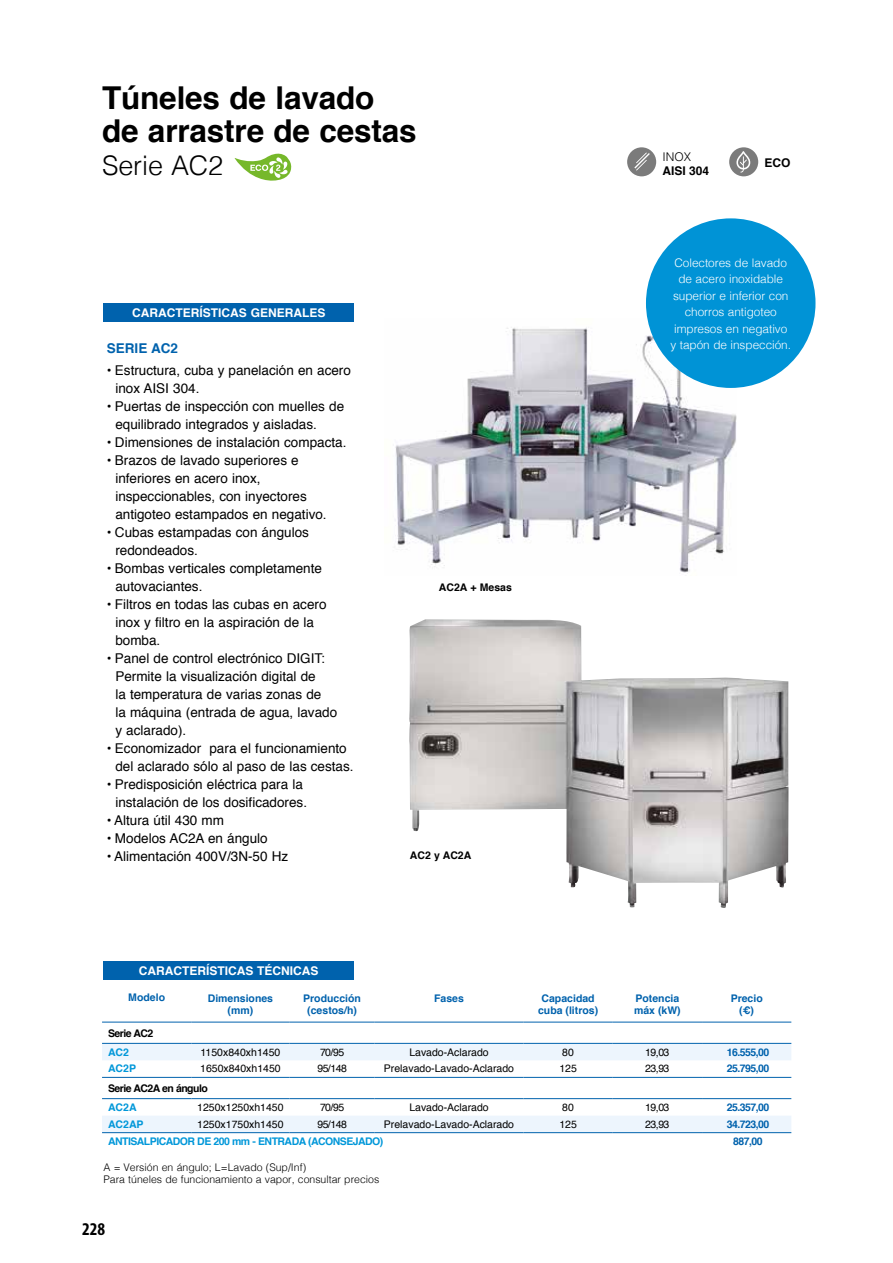
<style>
.page{position:relative;width:893px;height:1263px;background:#fff}
.page>*{position:absolute;margin:0;border:0;box-sizing:border-box;transform-origin:0 0}
.t1{font:700 31.5px/33px "Helvetica";letter-spacing:-.005em;color:#000}
.t2{font:300 27px "Helvetica";letter-spacing:-.005em;color:#000}
.t3{font:700 condensed 18px "Myriad Pro";color:#000}
.t4{font:13.5px/18px "Helvetica";color:#000}
.t5{font:700 13.5px "Helvetica";color:#0062ad}
.t6{font:700 12px "Helvetica";color:#fff}
.t7{font:700 12px "Helvetica";color:#000}
.t8{font:300 12px "Helvetica";color:#000}
.t9{font:300 11.85px/16.5px "Helvetica";letter-spacing:-.005em;color:#fff;text-align:center}
.t10{font:10.5px "Helvetica";color:#000}
.t11{font:700 10.5px/12px "Helvetica";color:#0062ad;text-align:center}
.t12{font:300 10.5px/12px "Helvetica";color:#000}
.t13{font:700 10.5px "Helvetica";letter-spacing:-.05em;color:#0097d9}
.t14{font:700 10.5px "Helvetica";letter-spacing:-.05em;color:#000}
.t15{font:700 10.5px "Helvetica";color:#000}
</style>
<div class="page">
<div style="left:103px;top:303px;width:251px;height:19px;background:#0062ad"></div>
<div style="left:104px;top:961px;width:250px;height:19px;background:#0062ad"></div>
<svg style="left:102px;top:1044px;width:689px;height:88px"></svg>
<hr style="left:102px;top:1022px;width:89px;height:1px;background:#0062ad">
<hr style="left:191px;top:1022px;width:99px;height:1px;background:#0062ad">
<hr style="left:290px;top:1022px;width:85px;height:1px;background:#0062ad">
<hr style="left:375px;top:1022px;width:148px;height:1px;background:#0062ad">
<hr style="left:523px;top:1022px;width:90px;height:1px;background:#0062ad">
<hr style="left:613px;top:1022px;width:89px;height:1px;background:#0062ad">
<hr style="left:702px;top:1022px;width:89px;height:1px;background:#0062ad">
<hr style="left:102px;top:1043px;width:89px;height:1px;background:#0062ad">
<hr style="left:191px;top:1043px;width:99px;height:1px;background:#0062ad">
<hr style="left:290px;top:1043px;width:85px;height:1px;background:#0062ad">
<hr style="left:375px;top:1043px;width:148px;height:1px;background:#0062ad">
<hr style="left:523px;top:1043px;width:90px;height:1px;background:#0062ad">
<hr style="left:613px;top:1043px;width:89px;height:1px;background:#0062ad">
<hr style="left:702px;top:1043px;width:89px;height:1px;background:#0062ad">
<hr style="left:102px;top:1077px;width:89px;height:1px;background:#0062ad">
<hr style="left:191px;top:1077px;width:99px;height:1px;background:#0062ad">
<hr style="left:290px;top:1077px;width:85px;height:1px;background:#0062ad">
<hr style="left:375px;top:1077px;width:148px;height:1px;background:#0062ad">
<hr style="left:523px;top:1077px;width:90px;height:1px;background:#0062ad">
<hr style="left:613px;top:1077px;width:89px;height:1px;background:#0062ad">
<hr style="left:702px;top:1077px;width:89px;height:1px;background:#0062ad">
<hr style="left:102px;top:1098px;width:89px;height:1px;background:#0062ad">
<hr style="left:191px;top:1098px;width:99px;height:1px;background:#0062ad">
<hr style="left:290px;top:1098px;width:85px;height:1px;background:#0062ad">
<hr style="left:375px;top:1098px;width:148px;height:1px;background:#0062ad">
<hr style="left:523px;top:1098px;width:90px;height:1px;background:#0062ad">
<hr style="left:613px;top:1098px;width:89px;height:1px;background:#0062ad">
<hr style="left:702px;top:1098px;width:89px;height:1px;background:#0062ad">
<hr style="left:102px;top:1132px;width:89px;height:1px;background:#0062ad">
<hr style="left:191px;top:1132px;width:99px;height:1px;background:#0062ad">
<hr style="left:290px;top:1132px;width:85px;height:1px;background:#0062ad">
<hr style="left:375px;top:1132px;width:148px;height:1px;background:#0062ad">
<hr style="left:523px;top:1132px;width:90px;height:1px;background:#0062ad">
<hr style="left:613px;top:1132px;width:89px;height:1px;background:#0062ad">
<hr style="left:702px;top:1132px;width:89px;height:1px;background:#0062ad">
<svg style="left:627px;top:147px;width:29px;height:29px"></svg>
<svg style="left:634px;top:152px;width:16px;height:19px"></svg>
<svg style="left:729px;top:147px;width:29px;height:29px"></svg>
<svg style="left:736px;top:151px;width:14px;height:22px"></svg>
<svg style="left:235px;top:153px;width:57px;height:28px"></svg>
<img style="left:395px;top:319px;width:341px;height:254px">
<img style="left:409px;top:619px;width:379px;height:289px">
<div style="left:646px;top:218px;width:169px;height:170px;background:#0093d6;border-radius:50%"></div>
<h1 class="t1" style="left:102px;top:82px;width:316px">Túneles de lavado de arrastre de cestas</h1>
<h2 class="t2" style="left:102px;top:142px;width:123px">Serie AC2</h2>
<p class="t6" style="left:132px;top:303px;width:195px">CARACTERÍSTICAS GENERALES</p>
<p class="t5" style="left:107px;top:337px;width:73px">SERIE AC2</p>
<p class="t4" style="left:115px;top:361px;width:237px;text-indent:-9px">• Estructura, cuba y panelación en acero inox AISI 304.</p>
<p class="t4" style="left:115px;top:397px;width:230px;text-indent:-9px">• Puertas de inspección con muelles de equilibrado integrados y aisladas.</p>
<p class="t4" style="left:107px;top:433px;width:241px">• Dimensiones de instalación compacta.</p>
<p class="t4" style="left:115px;top:451px;width:213px;text-indent:-9px">• Brazos de lavado superiores e inferiores en acero inox, inspeccionables, con inyectores antigoteo estampados en negativo.</p>
<p class="t4" style="left:115px;top:523px;width:195px;text-indent:-9px">• Cubas estampadas con ángulos redondeados.</p>
<p class="t4" style="left:115px;top:559px;width:208px;text-indent:-9px">• Bombas verticales completamente autovaciantes.</p>
<p class="t4" style="left:115px;top:595px;width:213px;text-indent:-9px">• Filtros en todas las cubas en acero inox y filtro en la aspiración de la bomba.</p>
<p class="t4" style="left:115px;top:649px;width:223px;text-indent:-9px">• Panel de control electrónico DIGIT:<br>Permite la visualización digital de<br>la temperatura de varias zonas de<br>la máquina (entrada de agua, lavado y aclarado).</p>
<p class="t4" style="left:115px;top:739px;width:240px;text-indent:-9px">• Economizador para el funcionamiento del aclarado sólo al paso de las cestas.</p>
<p class="t4" style="left:115px;top:775px;width:193px;text-indent:-9px">• Predisposición eléctrica para la instalación de los dosificadores.</p>
<p class="t4" style="left:107px;top:811px;width:119px">• Altura útil 430 mm</p>
<p class="t4" style="left:107px;top:829px;width:162px">• Modelos AC2A en ángulo</p>
<p class="t4" style="left:107px;top:847px;width:183px">• Alimentación 400V/3N-50 Hz</p>
<p class="t15" style="left:439px;top:579px;width:74px">AC2A + Mesas</p>
<p class="t14" style="left:410px;top:847px;width:63px">AC2 y AC2A</p>
<p class="t8" style="left:662px;top:146px;width:30px">INOX</p>
<p class="t7" style="left:662px;top:161px;width:48px">AISI 304</p>
<p class="t7" style="left:764px;top:153px;width:28px">ECO</p>
<p class="t9" style="left:670px;top:253px;width:122px">Colectores de lavado de acero inoxidable superior e inferior con chorros antigoteo impresos en negativo y tapón de inspección.</p>
<p class="t6" style="left:139px;top:961px;width:181px">CARACTERÍSTICAS TÉCNICAS</p>
<p class="t11" style="left:128px;top:991px;width:38px">Modelo</p>
<p class="t11" style="left:208px;top:993px;width:67px">Dimensiones (mm)</p>
<p class="t11" style="left:303px;top:993px;width:59px">Producción (cestos/h)</p>
<p class="t11" style="left:434px;top:993px;width:31px">Fases</p>
<p class="t11" style="left:538px;top:993px;width:62px">Capacidad cuba (litros)</p>
<p class="t11" style="left:634px;top:993px;width:48px;text-align:left">Potencia máx (kW)</p>
<p class="t11" style="left:731px;top:993px;width:34px">Precio (€)</p>
<p class="t14" style="left:108px;top:1024px;width:47px">Serie AC2</p>
<p class="t13" style="left:108px;top:1044px;width:22px">AC2</p>
<p class="t10" style="left:201px;top:1044px;width:81px">1150x840xh1450</p>
<p class="t10" style="left:320px;top:1044px;width:26px">70/95</p>
<p class="t10" style="left:409px;top:1044px;width:81px">Lavado-Aclarado</p>
<p class="t10" style="left:562px;top:1044px;width:13px">80</p>
<p class="t10" style="left:645px;top:1044px;width:26px">19,03</p>
<p class="t11" style="left:727px;top:1046px;width:44px">16.555,00</p>
<p class="t13" style="left:108px;top:1060px;width:30px">AC2P</p>
<p class="t10" style="left:200px;top:1061px;width:82px">1650x840xh1450</p>
<p class="t10" style="left:317px;top:1061px;width:31px">95/148</p>
<p class="t10" style="left:384px;top:1061px;width:132px">Prelavado-Lavado-Aclarado</p>
<p class="t10" style="left:559px;top:1061px;width:19px">125</p>
<p class="t10" style="left:645px;top:1061px;width:26px">23,93</p>
<p class="t11" style="left:727px;top:1063px;width:44px">25.795,00</p>
<p class="t14" style="left:108px;top:1079px;width:101px">Serie AC2A en ángulo</p>
<p class="t13" style="left:108px;top:1099px;width:30px">AC2A</p>
<p class="t10" style="left:197px;top:1099px;width:88px">1250x1250xh1450</p>
<p class="t10" style="left:320px;top:1099px;width:26px">70/95</p>
<p class="t10" style="left:409px;top:1099px;width:81px">Lavado-Aclarado</p>
<p class="t10" style="left:562px;top:1099px;width:13px">80</p>
<p class="t10" style="left:645px;top:1099px;width:26px">19,03</p>
<p class="t11" style="left:727px;top:1101px;width:44px">25.357,00</p>
<p class="t13" style="left:108px;top:1115px;width:37px">AC2AP</p>
<p class="t10" style="left:197px;top:1116px;width:88px">1250x1750xh1450</p>
<p class="t10" style="left:317px;top:1116px;width:31px">95/148</p>
<p class="t10" style="left:384px;top:1116px;width:132px">Prelavado-Lavado-Aclarado</p>
<p class="t10" style="left:559px;top:1116px;width:19px">125</p>
<p class="t10" style="left:645px;top:1116px;width:26px">23,93</p>
<p class="t11" style="left:727px;top:1118px;width:44px">34.723,00</p>
<p class="t13" style="left:108px;top:1133px;width:277px">ANTISALPICADOR DE 200 mm - ENTRADA (ACONSEJADO)</p>
<p class="t11" style="left:733px;top:1135px;width:31px">887,00</p>
<p class="t12" style="left:103px;top:1160px;width:277px">A = Versión en ángulo; L=Lavado (Sup/Inf)<br>Para túneles de funcionamiento a vapor, consultar precios</p>
<h3 class="t3" style="left:82px;top:1218px;width:25px">228</h3>
</div>
